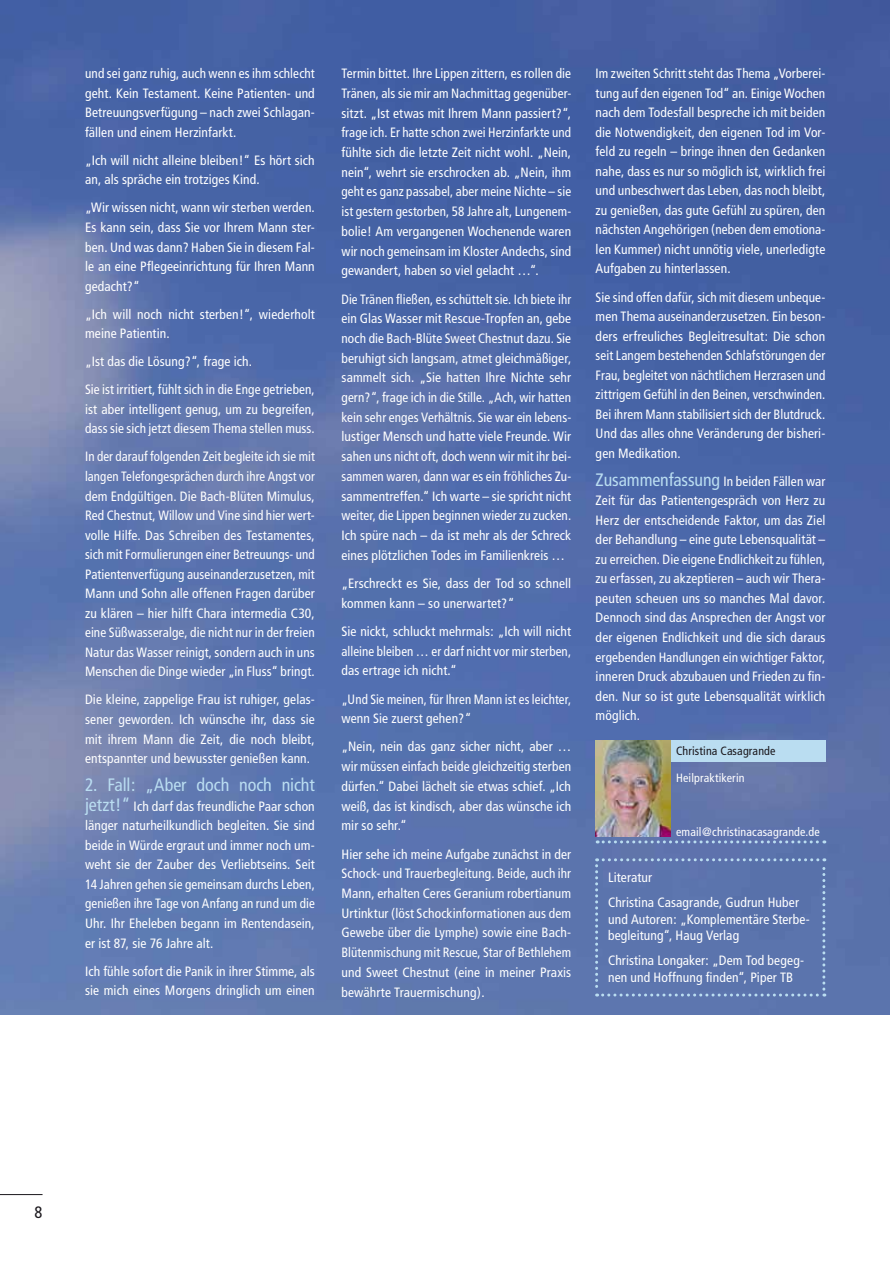
<style>
.page{position:relative;width:890px;height:1263px;background:#fff}
.page>*{position:absolute;margin:0;border:0;box-sizing:border-box;transform-origin:0 0}
.t1{font:condensed 18px "Frutiger";letter-spacing:-.005em;color:#baddf1}
.t2{font:condensed 16.5px "Frutiger";color:#1a171c}
.t3{font:condensed 13.5px/19.5px "Frutiger";letter-spacing:.005em;color:#fff;text-align:justify}
.t4{font:condensed 13.5px/19.6px "Frutiger";letter-spacing:.005em;color:#fff;text-align:justify;scale:.96 1}
.t5{font:condensed 12px "Frutiger";letter-spacing:.01em;color:#fff}
.t6{font:condensed 12px "Frutiger";letter-spacing:.01em;color:#1a171c}
.s1{font-size:18px;color:#baddf1}
</style>
<div class="page">
<img style="left:0;top:0;width:889px;height:1015px">
<hr style="left:0;top:1194px;width:43px;height:1px;background:#1a171c">
<div style="left:595px;top:858px;width:230px;height:138px;background:#5b74ad"></div>
<div style="left:595px;top:740px;width:230px;height:22px;background:#baddf1"></div>
<svg style="left:597px;top:840px;width:227px;height:3px"></svg>
<img style="left:595px;top:740px;width:75px;height:96px">
<p class="t3" style="left:85px;top:64px;width:231px">und sei ganz ruhig, auch wenn es ihm schlecht geht. Kein Testament. Keine Patienten- und Betreuungsverfügung – nach zwei Schlagan&shy;fällen und einem Herzinfarkt.</p>
<p class="t3" style="left:85px;top:151px;width:231px">„Ich will nicht alleine bleiben!“ Es hört sich an, als spräche ein trotziges Kind.</p>
<p class="t3" style="left:85px;top:198px;width:231px">„Wir wissen nicht, wann wir sterben werden.<br>Es kann sein, dass Sie vor Ihrem Mann ster&shy;ben. Und was dann? Haben Sie in diesem Fal&shy;le an eine Pflegeeinrichtung für Ihren Mann gedacht?“</p>
<p class="t3" style="left:85px;top:304px;width:231px">„Ich will noch nicht sterben!“, wiederholt meine Patientin.</p>
<p class="t3" style="left:85px;top:348px;width:231px;line-height:28px">„Ist das die Lösung?“, frage ich.<br>Sie ist irritiert, fühlt sich in die Enge getrieben,</p>
<p class="t3" style="left:85px;top:399px;width:231px">ist aber intelligent genug, um zu begreifen, dass sie sich jetzt diesem Thema stellen muss.</p>
<p class="t4" style="left:85px;top:447px;width:241px">In der darauf folgenden Zeit begleite ich sie mit langen Telefongesprächen durch ihre Angst vor dem Endgültigen. Die Bach-Blüten Mimulus, Red Chestnut, Willow und Vine sind hier wert&shy;volle Hilfe. Das Schreiben des Testamentes, sich mit Formulierungen einer Betreuungs- und Patientenverfügung auseinanderzusetzen, mit Mann und Sohn alle offenen Fragen darüber zu klären – hier hilft Chara intermedia C30, eine Süßwasseralge, die nicht nur in der freien Natur das Wasser reinigt, sondern auch in uns Menschen die Dinge wieder „in Fluss“ bringt.</p>
<p class="t3" style="left:85px;top:690px;width:231px">Die kleine, zappelige Frau ist ruhiger, gelas&shy;sener geworden. Ich wünsche ihr, dass sie mit ihrem Mann die Zeit, die noch bleibt, entspannter und bewusster genießen kann.</p>
<h1 class="t1" style="left:85px;top:774px;width:231px">2. Fall: „Aber doch noch nicht</h1>
<p class="t3" style="left:85px;top:796px;width:231px"><span class="s1">jetzt!“</span> Ich darf das freundliche Paar schon länger naturheilkundlich begleiten. Sie sind beide in Würde ergraut und immer noch um&shy;weht sie der Zauber des Verliebtseins. Seit 14 Jahren gehen sie gemeinsam durchs Leben, genießen ihre Tage von Anfang an rund um die Uhr. Ihr Eheleben begann im Rentendasein, er ist 87, sie 76 Jahre alt.</p>
<p class="t3" style="left:85px;top:961px;width:231px">Ich fühle sofort die Panik in ihrer Stimme, als sie mich eines Morgens dringlich um einen</p>
<p class="t3" style="left:341px;top:64px;width:231px">Termin bittet. Ihre Lippen zittern, es rollen die Tränen, als sie mir am Nachmittag gegenüber&shy;sitzt. „Ist etwas mit Ihrem Mann passiert?“, frage ich. Er hatte schon zwei Herzinfarkte und fühlte sich die letzte Zeit nicht wohl. „Nein, nein“, wehrt sie erschrocken ab. „Nein, ihm geht es ganz passabel, aber meine Nichte – sie ist gestern gestorben, 58 Jahre alt, Lungenem&shy;bolie! Am vergangenen Wochenende waren wir noch gemeinsam im Kloster Andechs, sind gewandert, haben so viel gelacht …“.</p>
<p class="t4" style="left:341px;top:289px;width:241px">Die Tränen fließen, es schüttelt sie. Ich biete ihr ein Glas Wasser mit Rescue-Tropfen an, gebe noch die Bach-Blüte Sweet Chestnut dazu. Sie beruhigt sich langsam, atmet gleichmäßiger, sammelt sich. „Sie hatten Ihre Nichte sehr gern?“, frage ich in die Stille. „Ach, wir hatten kein sehr enges Verhältnis. Sie war ein lebens&shy;lustiger Mensch und hatte viele Freunde. Wir sahen uns nicht oft, doch wenn wir mit ihr bei&shy;sammen waren, dann war es ein fröhliches Zu&shy;sammentreffen.“ Ich warte – sie spricht nicht weiter, die Lippen beginnen wieder zu zucken.<br>Ich spüre nach – da ist mehr als der Schreck eines plötzlichen Todes im Familienkreis …</p>
<p class="t3" style="left:341px;top:574px;width:231px">„Erschreckt es Sie, dass der Tod so schnell kommen kann – so unerwartet?“</p>
<p class="t3" style="left:341px;top:621px;width:231px">Sie nickt, schluckt mehrmals: „Ich will nicht alleine bleiben … er darf nicht vor mir sterben, das ertrage ich nicht.“</p>
<p class="t4" style="left:341px;top:689px;width:241px">„Und Sie meinen, für Ihren Mann ist es leichter, wenn Sie zuerst gehen?“</p>
<p class="t3" style="left:341px;top:737px;width:231px">„Nein, nein das ganz sicher nicht, aber … wir müssen einfach beide gleichzeitig sterben dürfen.“ Dabei lächelt sie etwas schief. „Ich weiß, das ist kindisch, aber das wünsche ich mir so sehr.“</p>
<p class="t3" style="left:341px;top:844px;width:231px">Hier sehe ich meine Aufgabe zunächst in der Schock- und Trauerbegleitung. Beide, auch ihr Mann, erhalten Ceres Geranium robertianum Urtinktur (löst Schockinformationen aus dem Gewebe über die Lymphe) sowie eine Bach-Blütenmischung mit Rescue, Star of Bethlehem und Sweet Chestnut (eine in meiner Praxis bewährte Trauermischung).</p>
<p class="t3" style="left:595px;top:64px;width:231px">Im zweiten Schritt steht das Thema „Vorberei&shy;tung auf den eigenen Tod“ an. Einige Wochen nach dem Todesfall bespreche ich mit beiden die Notwendigkeit, den eigenen Tod im Vor&shy;feld zu regeln – bringe ihnen den Gedanken nahe, dass es nur so möglich ist, wirklich frei und unbeschwert das Leben, das noch bleibt, zu genießen, das gute Gefühl zu spüren, den nächsten Angehörigen (neben dem emotiona&shy;len Kummer) nicht unnötig viele, unerledigte Aufgaben zu hinterlassen.</p>
<p class="t3" style="left:595px;top:287px;width:231px">Sie sind offen dafür, sich mit diesem unbeque&shy;men Thema auseinanderzusetzen. Ein beson&shy;ders erfreuliches Begleitresultat: Die schon seit Langem bestehenden Schlafstörungen der Frau, begleitet von nächtlichem Herzrasen und zittrigem Gefühl in den Beinen, verschwinden.<br>Bei ihrem Mann stabilisiert sich der Blutdruck.<br>Und das alles ohne Veränderung der bisheri&shy;gen Medikation.</p>
<p class="t3" style="left:595px;top:471px;width:231px"><span class="s1">Zusammenfassung</span> In beiden Fällen war Zeit für das Patientengespräch von Herz zu Herz der entscheidende Faktor, um das Ziel der Behandlung – eine gute Lebensqualität – zu erreichen. Die eigene Endlichkeit zu fühlen, zu erfassen, zu akzeptieren – auch wir Thera&shy;peuten scheuen uns so manches Mal davor.<br>Dennoch sind das Ansprechen der Angst vor der eigenen Endlichkeit und die sich daraus ergebenden Handlungen ein wichtiger Faktor, inneren Druck abzubauen und Frieden zu fin&shy;den. Nur so ist gute Lebensqualität wirklich möglich.</p>
<p class="t6" style="left:676px;top:744px;width:101px">Christina Casagrande</p>
<p class="t5" style="left:676px;top:771px;width:70px">Heilpraktikerin</p>
<p class="t5" style="left:676px;top:825px;width:145px">email@christinacasagrande.de</p>
<p class="t3" style="left:608px;top:865px;width:192px;line-height:25px">Literatur<br>Christina Casagrande, Gudrun Huber</p>
<p class="t3" style="left:608px;top:911px;width:203px;line-height:16.5px">und Autoren: „Komplementäre Sterbe&shy;begleitung“, Haug Verlag</p>
<p class="t3" style="left:608px;top:952px;width:197px;line-height:16.5px">Christina Longaker: „Dem Tod begeg&shy;nen und Hoffnung finden“, Piper TB</p>
<p class="t2" style="left:35px;top:1202px;width:9px">8</p>
</div>
